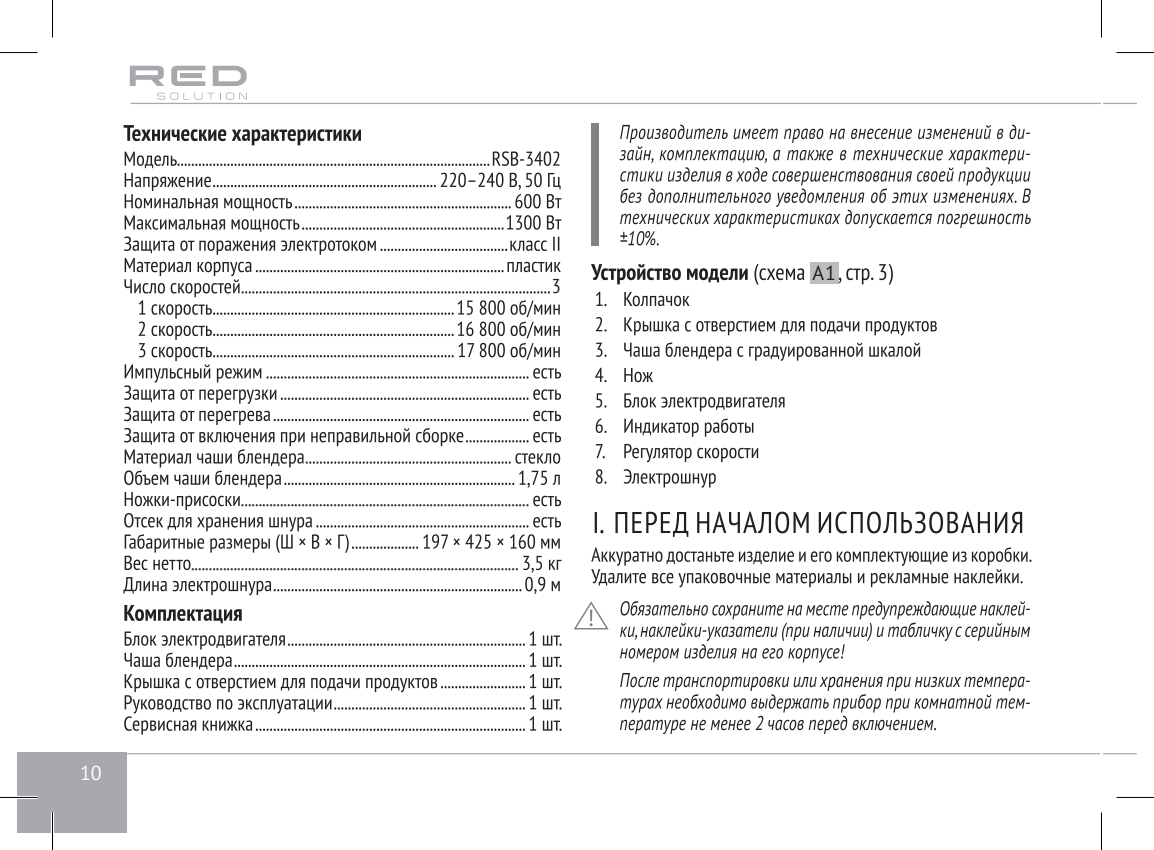
<style>
.page{position:relative;width:1154px;height:850px;background:#fff}
.page>*{position:absolute;margin:0;border:0;box-sizing:border-box;transform-origin:0 0}
.t1{font:condensed 20px "PT Sans";color:#231f20}
.t2{font:italic 20px/21.2px "PT Sans";color:#231f20;scale:.8 1}
.t3{font:20px "PT Sans";color:#fff}
.t4{font:20px "PT Sans";color:#231f20}
.t5{font:italic 20px "PT Sans";color:#231f20;scale:.79 1}
</style>
<div class="page">
<div style="left:17px;top:752px;width:110px;height:80px;background:#a8a9ad"></div>
<hr style="left:130px;top:103px;width:971px;height:1px;background:#a8a9ad">
<hr style="left:102px;top:752px;width:998px;height:2px;background:#a8a9ad">
<hr style="left:1103px;top:103px;width:34px;height:1px;background:#a8a9ad">
<hr style="left:1103px;top:752px;width:34px;height:2px;background:#a8a9ad">
<svg style="left:124px;top:125px;width:237px;height:20px"></svg>
<svg style="left:123px;top:151px;width:438px;height:444px"></svg>
<svg style="left:124px;top:605px;width:118px;height:18px"></svg>
<svg style="left:124px;top:631px;width:437px;height:103px"></svg>
<svg style="left:619px;top:125px;width:412px;height:120px"></svg>
<svg style="left:591px;top:264px;width:157px;height:20px"></svg>
<svg style="left:754px;top:264px;width:50px;height:21px"></svg>
<div style="left:810px;top:261px;width:28px;height:22px;background:#bcbdc0"></div>
<svg style="left:839px;top:264px;width:54px;height:21px"></svg>
<svg style="left:596px;top:291px;width:10px;height:15px"></svg>
<svg style="left:624px;top:292px;width:65px;height:14px"></svg>
<svg style="left:596px;top:317px;width:10px;height:14px"></svg>
<svg style="left:624px;top:317px;width:313px;height:18px"></svg>
<svg style="left:596px;top:342px;width:10px;height:15px"></svg>
<svg style="left:624px;top:342px;width:296px;height:18px"></svg>
<svg style="left:595px;top:367px;width:11px;height:15px"></svg>
<svg style="left:624px;top:368px;width:29px;height:14px"></svg>
<svg style="left:596px;top:393px;width:10px;height:14px"></svg>
<svg style="left:624px;top:393px;width:160px;height:18px"></svg>
<svg style="left:596px;top:418px;width:10px;height:15px"></svg>
<svg style="left:624px;top:418px;width:129px;height:18px"></svg>
<svg style="left:596px;top:444px;width:9px;height:14px"></svg>
<svg style="left:624px;top:443px;width:134px;height:19px"></svg>
<svg style="left:596px;top:469px;width:10px;height:14px"></svg>
<svg style="left:624px;top:469px;width:92px;height:18px"></svg>
<svg style="left:595px;top:512px;width:8px;height:21px"></svg>
<svg style="left:615px;top:511px;width:407px;height:25px"></svg>
<svg style="left:591px;top:547px;width:440px;height:40px"></svg>
<svg style="left:620px;top:601px;width:410px;height:61px"></svg>
<svg style="left:620px;top:673px;width:405px;height:60px"></svg>
<div style="left:591px;top:123px;width:8px;height:123px;background:#808285"></div>
<svg style="left:574px;top:601px;width:35px;height:28px"></svg>
<hr style="left:0;top:795px;width:38px;height:3px;background:#fff">
<hr style="left:51px;top:812px;width:3px;height:37px;background:#fff">
<hr style="left:0;top:52px;width:38px;height:1px;background:#000">
<hr style="left:1116px;top:52px;width:38px;height:1px;background:#000">
<hr style="left:0;top:796px;width:38px;height:1px;background:#000">
<hr style="left:1116px;top:796px;width:38px;height:1px;background:#000">
<hr style="left:52px;top:0;width:1px;height:38px;background:#000">
<hr style="left:52px;top:812px;width:1px;height:37px;background:#000">
<hr style="left:1101px;top:0;width:1px;height:38px;background:#000">
<hr style="left:1101px;top:812px;width:1px;height:37px;background:#000">
<svg style="left:130px;top:66px;width:34px;height:20px"></svg>
<svg style="left:213px;top:66px;width:34px;height:20px"></svg>
<svg style="left:171px;top:66px;width:34px;height:20px"></svg>
<hr style="left:181px;top:74px;width:21px;height:4px;background:#a8a9ad">
<svg style="left:157px;top:93px;width:8px;height:6px"></svg>
<svg style="left:183px;top:93px;width:38px;height:6px"></svg>
<svg style="left:239px;top:93px;width:8px;height:6px"></svg>
<p class="t3" style="left:80px;top:760px;width:23px">10</p>
<p class="t1" style="left:552px;top:273px;width:11px">3</p>
<p class="t1" style="left:241px;top:486px;width:290px">.................................................................................</p>
<p class="t1" style="left:191px;top:549px;width:329px">............................................................................................</p>
<p class="t4" style="left:812px;top:260px;width:25px">A1</p>
<p class="t2" style="left:1025px;top:121px;width:8px">- -</p>
<p class="t5" style="left:1025px;top:595px;width:8px">-</p>
<p class="t2" style="left:1025px;top:668px;width:8px">- -</p>
</div>
